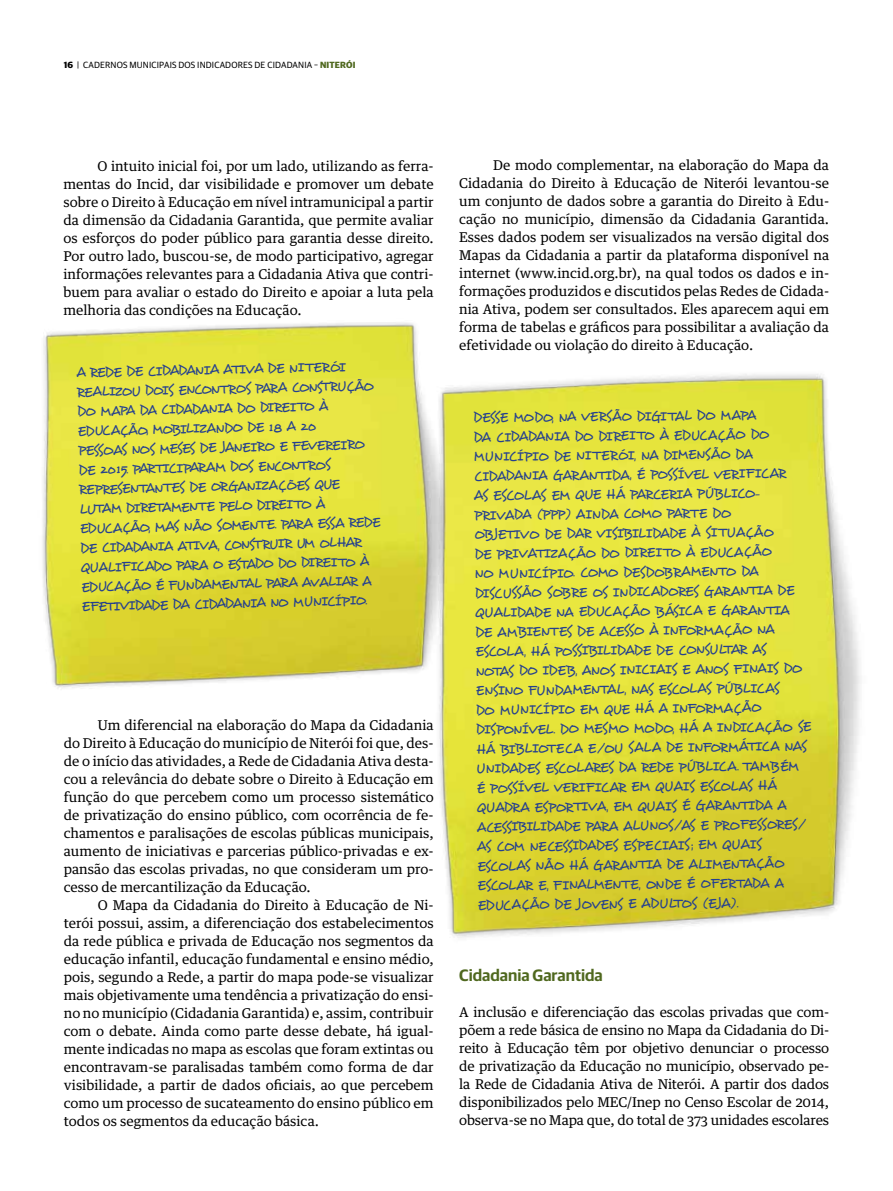
<style>
.page{position:relative;width:893px;height:1191px;background:#fff}
.page>*{position:absolute;margin:0;border:0;box-sizing:border-box;transform-origin:0 0}
.t1{font:600 16.5px "Guardian Sans";color:#4f681e}
.t2{font:13.5px/18px "Guardian Text Egyp";color:#000;text-align:justify}
.t3{font:13.5px/19.5px "Desyrel";letter-spacing:-.015em;color:#25408f}
.t4{font:13.5px "Desyrel";letter-spacing:.005em;color:#25408f}
.t5{font:13.5px "Desyrel";letter-spacing:-.04em;color:#25408f}
.t6{font:13.5px "Desyrel";letter-spacing:.01em;color:#25408f}
.t7{font:13.5px "Desyrel";letter-spacing:-.045em;color:#25408f}
.t8{font:13.5px "Desyrel";letter-spacing:.015em;color:#25408f}
.t9{font:13.5px "Desyrel";letter-spacing:.02em;color:#25408f}
.t10{font:9px "Guardian Sans";letter-spacing:.02em;color:#000}
.s1{font-weight:700}
.s2{font-weight:700;color:#4f681e}
</style>
<div class="page">
<img style="left:42px;top:322px;width:376px;height:366px">
<img style="left:417px;top:361px;width:444px;height:577px">
<p class="t10" style="left:64px;top:58px;width:292px"><span class="s1">16</span> | CADERNOS MUNICIPAIS DOS I NDICADORES DE CIDADANIA – <span class="s2">NITERÓI</span></p>
<p class="t2" style="left:63px;top:156px;width:372px;text-indent:34px">O intuito inicial foi, por um lado, utilizando as ferra&shy;mentas do Incid, dar visibilidade e promover um debate sobre o Direito à Educação em nível intramunicipal a partir da dimensão da Cidadania Garantida, que permite avaliar os esforços do poder público para garantia desse direito.<br>Por outro lado, buscou-se, de modo participativo, agregar informações relevantes para a Cidadania Ativa que contri&shy;buem para avaliar o estado do Direito e apoiar a luta pela melhoria das condições na Educação.</p>
<p class="t3" style="left:76px;top:362px;width:301px;rotate:-1deg">A RE DE DE CIDADANIA ATIVA DE NITERÓI<br>RE ALIZOU DOIS E NCONTROS PARA CONSTRUÇÃO DO MAPA DA CIDADANIA DO DIRE I TO À EDUCAÇÃO, MOBILIZANDO DE 18 A 20<br>PESSOAS NOS MESES DE JANE IRO E FEVE RE IRO DE 2015. PARTICIPARAM DOS ENCONTROS REPRESENTANTES DE ORGANIZAÇÕES QUE LUTAM DIRE TAMENTE PELO DIRE I TO À EDUCAÇÃO, MAS NÃO SOMENTE. PARA ESSA RE DE DE CIDADANIA ATIVA, CONSTRUIR UM OLHAR QUALIFICADO PARA O ESTADO DO DIRE I TO À EDUCAÇÃO É FUNDAMENTAL PARA AVALIAR A EFETIVIDADE DA CIDADANIA NO MUNICÍPIO.</p>
<p class="t2" style="left:64px;top:714px;width:371px;text-indent:34px">Um diferencial na elaboração do Mapa da Cidadania do Direito à Educação do município de Niterói foi que, des&shy;de o início das atividades, a Rede de Cidadania Ativa desta&shy;cou a relevância do debate sobre o Direito à Educação em função do que percebem como um processo sistemático de privatização do ensino público, com ocorrência de fe&shy;chamentos e paralisações de escolas públicas municipais, aumento de iniciativas e parcerias público-privadas e ex&shy;pansão das escolas privadas, no que consideram um pro&shy;cesso de mercantilização da Educação.</p>
<p class="t2" style="left:64px;top:894px;width:371px;text-indent:34px">O Mapa da Cidadania do Direito à Educação de Ni&shy;terói possui, assim, a diferenciação dos estabelecimentos da rede pública e privada de Educação nos segmentos da educação infantil, educação fundamental e ensino médio, pois, segundo a Rede, a partir do mapa pode-se visualizar mais objetivamente uma tendência a privatização do ensi&shy;no no município (Cidadania Garantida) e, assim, contribuir com o debate. Ainda como parte desse debate, há igual&shy;mente indicadas no mapa as escolas que foram extintas ou encontravam-se paralisadas também como forma de dar visibilidade, a partir de dados oficiais, ao que percebem como um processo de sucateamento do ensino público em todos os segmentos da educação básica.</p>
<p class="t2" style="left:459px;top:155px;width:371px;text-indent:34px">De modo complementar, na elaboração do Mapa da Cidadania do Direito à Educação de Niterói levantou-se um conjunto de dados sobre a garantia do Direito à Edu&shy;cação no município, dimensão da Cidadania Garantida.<br>Esses dados podem ser visualizados na versão digital dos Mapas da Cidadania a partir da plataforma disponível na internet (www.incid.org.br), na qual todos os dados e in&shy;formações produzidos e discutidos pelas Redes de Cidada&shy;nia Ativa, podem ser consultados. Eles aparecem aqui em forma de tabelas e gráficos para possibilitar a avaliação da efetividade ou violação do direito à Educação.</p>
<p class="t5" style="left:473px;top:408px;width:284px">DESSE MODO, NA VERSÃO DIGI TAL DO MAPA</p>
<p class="t3" style="left:473px;top:426px;width:297px">DA CIDADANIA DO DIREI TO À EDUCAÇÃO DO</p>
<p class="t4" style="left:473px;top:447px;width:281px">MUNICÍPIO DE NI TERÓI, NA DIMENSÃO DA</p>
<p class="t3" style="left:474px;top:465px;width:314px">CIDADANIA GARANTIDA, É POSSÍVEL VERIFICAR</p>
<p class="t5" style="left:474px;top:486px;width:288px">AS ESCOLAS EM QUE HÁ PARCERIA PÚBLICO-</p>
<p class="t3" style="left:474px;top:504px;width:258px">PRIVADA (PPP) AINDA COMO PARTE DO</p>
<p class="t3" style="left:474px;top:523px;width:301px">OBJETIVO DE DAR VISIBILIDADE À SI TUAÇÃO</p>
<p class="t9" style="left:474px;top:544px;width:299px">DE PRIVATIZAÇÃO DO DIREI TO À EDUCAÇÃO</p>
<p class="t3" style="left:475px;top:563px;width:285px">NO MUNICÍPIO. COMO DESDOBRAMENTO DA</p>
<p class="t3" style="left:475px;top:582px;width:320px">DISCUSSÃO SOBRE OS INDICADORES GARANTIA DE</p>
<p class="t4" style="left:475px;top:603px;width:316px">QUALIDADE NA EDUCAÇÃO BÁSICA E GARANTIA</p>
<p class="t3" style="left:475px;top:621px;width:301px">DE AMBIENTES DE ACESSO À INFORMAÇÃO NA</p>
<p class="t7" style="left:475px;top:642px;width:293px">ESCOLA, HÁ POSSIBILIDADE DE CONSULTAR AS</p>
<p class="t3" style="left:475px;top:660px;width:328px">NOTAS DO IDEB, ANOS INICIAIS E ANOS FINAIS DO</p>
<p class="t3" style="left:476px;top:679px;width:305px">ENSINO FUNDAMENTAL, NAS ESCOLAS PÚBLICAS</p>
<p class="t6" style="left:476px;top:700px;width:287px">DO MUNICÍPIO EM QUE HÁ A INFORMAÇÃO</p>
<p class="t3" style="left:476px;top:718px;width:336px">DISPONÍVEL. DO MESMO MODO, HÁ A INDICAÇÃO SE</p>
<p class="t3" style="left:476px;top:738px;width:332px">HÁ BIBLIOTECA E/OU SALA DE INFORMÁTICA NAS</p>
<p class="t3" style="left:476px;top:757px;width:324px">UNIDADES ESCOLARES DA REDE PÚBLICA. TAMBÉM</p>
<p class="t3" style="left:476px;top:777px;width:302px">É POSSÍVEL VERIFICAR EM QUAIS ESCOLAS HÁ</p>
<p class="t8" style="left:477px;top:798px;width:311px">QUADRA ESPORTIVA, EM QUAIS É GARANTIDA A</p>
<p class="t3" style="left:477px;top:816px;width:329px">ACESSIBILIDADE PARA ALUNOS/AS E PROFESSORES/</p>
<p class="t3" style="left:477px;top:835px;width:286px">AS COM NECESSIDADES ESPECIAIS; EM QUAIS</p>
<p class="t6" style="left:477px;top:856px;width:309px">ESCOLAS NÃO HÁ GARANTIA DE ALIMENTAÇÃO</p>
<p class="t3" style="left:477px;top:874px;width:308px">ESCOLAR E, FINALMENTE, ONDE É OFERTADA A</p>
<p class="t3" style="left:477px;top:894px;width:263px">EDUCAÇÃO DE JOVENS E ADULTOS (EJA).</p>
<p class="t1" style="left:459px;top:963px;width:145px">Cidadania Garantida</p>
<p class="t2" style="left:459px;top:1001px;width:371px">A inclusão e diferenciação das escolas privadas que com&shy;põem a rede básica de ensino no Mapa da Cidadania do Di&shy;reito à Educação têm por objetivo denunciar o processo de privatização da Educação no município, observado pe&shy;la Rede de Cidadania Ativa de Niterói. A partir dos dados disponibilizados pelo MEC/Inep no Censo Escolar de 2014, observa-se no Mapa que, do total de 373 unidades escolares</p>
</div>
